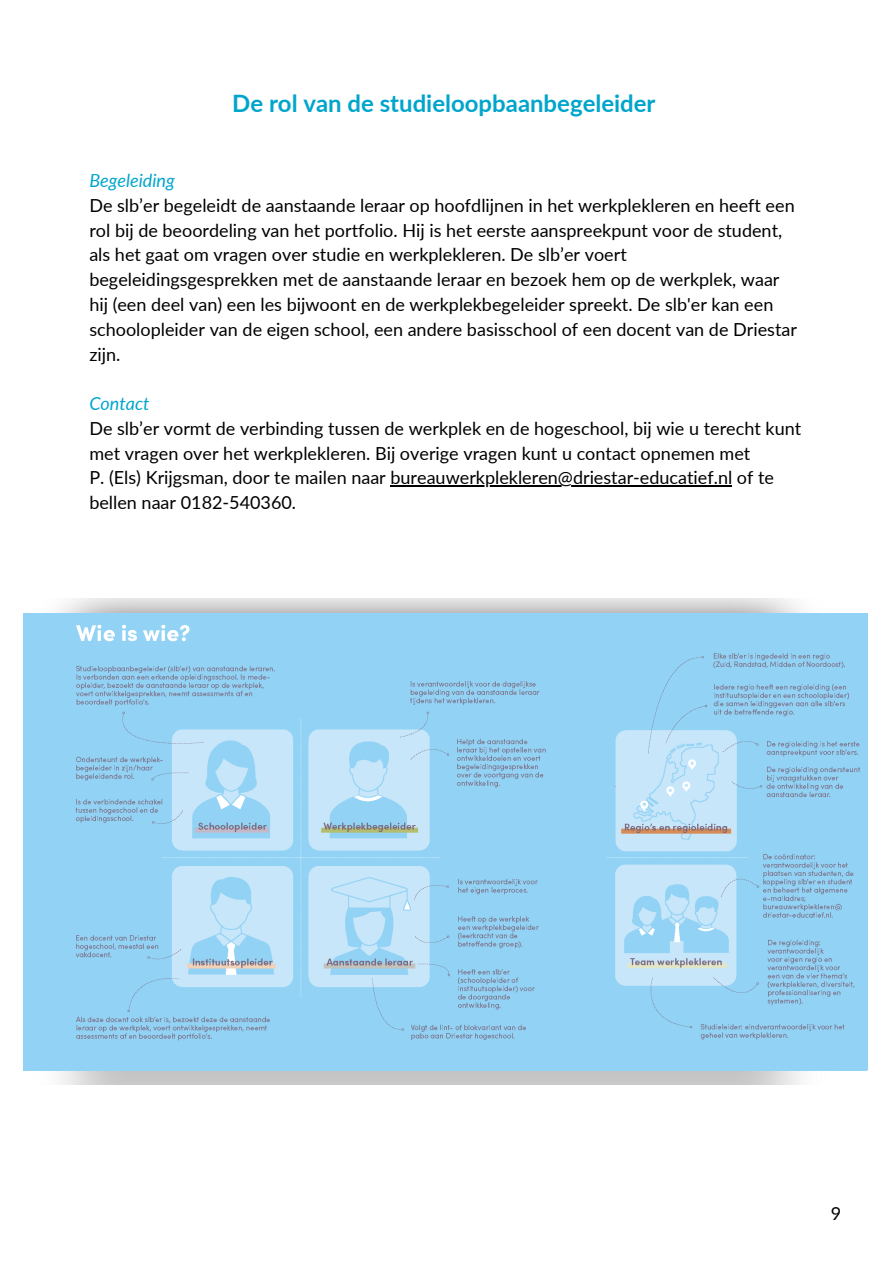
<style>
.page{position:relative;width:894px;height:1264px;background:#fff}
.page>*{position:absolute;margin:0;border:0;box-sizing:border-box;transform-origin:0 0}
.t1{font:700 24px "Lato";color:#00a5cc}
.t2{font:18px/24.8px "Lato";color:#000}
.t3{font:italic 18px "Lato";color:#00a5cc}
</style>
<div class="page">
<img style="left:24px;top:613px;width:842px;height:456px">
<hr style="left:390px;top:485px;width:342px;height:1px;background:#000">
<p class="t1" style="left:232px;top:89px;width:424px">De rol van de studieloopbaanbegeleider</p>
<p class="t3" style="left:89px;top:169px;width:87px">Begeleiding</p>
<p class="t2" style="left:89px;top:193px;width:709px">De slb’er begeleidt de aanstaande leraar op hoofdlijnen in het werkplekleren en heeft een rol bij de beoordeling van het portfolio. Hij is het eerste aanspreekpunt voor de student, als het gaat om vragen over studie en werkplekleren. De slb’er voert begeleidingsgesprekken met de aanstaande leraar en bezoek hem op de werkplek, waar hij (een deel van) een les bijwoont en de werkplekbegeleider spreekt. De slb'er kan een schoolopleider van de eigen school, een andere basisschool of een docent van de Driestar zijn.</p>
<p class="t3" style="left:89px;top:392px;width:62px">Contact</p>
<p class="t2" style="left:89px;top:415px;width:713px">De slb’er vormt de verbinding tussen de werkplek en de hogeschool, bij wie u terecht kunt met vragen over het werkplekleren. Bij overige vragen kunt u contact opnemen met</p>
<p class="t2" style="left:89px;top:465px;width:686px">P. (Els) Krijgsman, door te mailen naar bureauwerkplekleren@driestar-educatief.nl of te</p>
<p class="t2" style="left:89px;top:490px;width:208px">bellen naar 0182-540360.</p>
<p class="t2" style="left:830px;top:1200px;width:12px">9</p>
</div>
